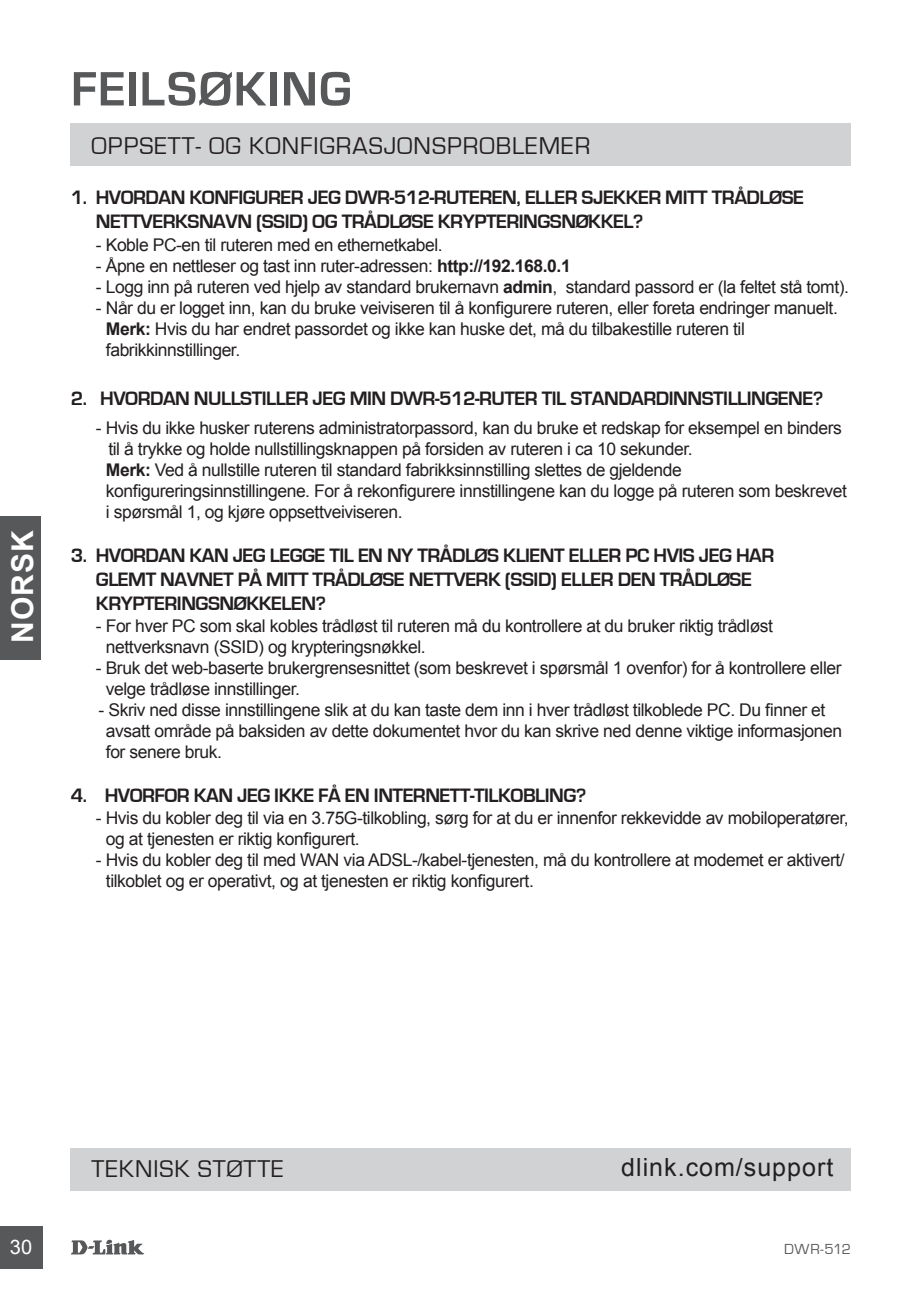
<style>
.page{position:relative;width:922px;height:1297px;background:#fff}
.page>*{position:absolute;margin:0;border:0;box-sizing:border-box;transform-origin:0 0}
.t1{font:700 50px "Eurostile";letter-spacing:.03em;color:#57585a}
.t2{font:700 30px "Arial";letter-spacing:.035em;color:#fff}
.t3{font:25px "Eurostile";letter-spacing:.04em;color:#231f20}
.t4{font:25px "Arial";letter-spacing:.04em;color:#231f20}
.t5{font:700 20px/24px "Eurostile";letter-spacing:-.025em;color:#231f20}
.t6{font:20px "Arial";color:#fff}
.t7{font:17.5px/21px "Arial";letter-spacing:-.025em;color:#231f20}
.t8{font:15px "Eurostile";letter-spacing:.005em;color:#57585a}
.s1{font-weight:700}
</style>
<div class="page">
<svg style="left:71px;top:1239px;width:73px;height:15px"></svg>
<div style="left:0;top:1226px;width:43px;height:43px;background:#57585a"></div>
<div style="left:0;top:516px;width:41px;height:143px;background:#57585a"></div>
<div style="left:71px;top:124px;width:779px;height:42px;background:#d1d2d4"></div>
<div style="left:71px;top:1148px;width:779px;height:43px;background:#d1d2d4"></div>
<h2 class="t2" style="left:3px;top:643px;width:114px;rotate:-90deg">NORSK</h2>
<h1 class="t1" style="left:71px;top:62px;width:282px">FEILSØKING</h1>
<h3 class="t3" style="left:92px;top:132px;width:500px">OPPSETT- OG KONFIGRASJONSPROBLEMER</h3>
<p class="t5" style="left:96px;top:186px;width:709px;text-indent:-25px">1. HVORDAN KONFIGURER JEG DWR-512-RUTEREN, ELLER SJEKKER MITT TRÅDLØSE<br>NETTVERKSNAVN (SSID) OG TRÅDLØSE KRYPTERINGSNØKKEL?</p>
<p class="t7" style="left:96px;top:234px;width:348px">- Koble PC-en til ruteren med en ethernetkabel.</p>
<p class="t7" style="left:96px;top:255px;width:476px">- Åpne en nettleser og tast inn ruter-adressen: <span class="s1">http://192.168.0.1</span></p>
<p class="t7" style="left:96px;top:276px;width:754px">- Logg inn på ruteren ved hjelp av standard brukernavn <span class="s1">admin</span>, standard passord er (la feltet stå tomt).</p>
<p class="t7" style="left:106px;top:297px;width:733px;text-indent:-10px">- Når du er logget inn, kan du bruke veiviseren til å konfigurere ruteren, eller foreta endringer manuelt.<br><span class="s1">Merk:</span> Hvis du har endret passordet og ikke kan huske det, må du tilbakestille ruteren til fabrikkinnstillinger.</p>
<p class="t5" style="left:71px;top:386px;width:753px">2. HVORDAN NULLSTILLER JEG MIN DWR-512-RUTER TIL STANDARDINNSTILLINGENE?</p>
<p class="t7" style="left:106px;top:417px;width:742px;text-indent:-10px">- Hvis du ikke husker ruterens administratorpassord, kan du bruke et redskap for eksempel en binders til å trykke og holde nullstillingsknappen på forsiden av ruteren i ca 10 sekunder.<br><span class="s1">Merk:</span> Ved å nullstille ruteren til standard fabrikksinnstilling slettes de gjeldende konfigureringsinnstillingene. For å rekonfigurere innstillingene kan du logge på ruteren som beskrevet i spørsmål 1, og kjøre oppsettveiviseren.</p>
<p class="t5" style="left:96px;top:543px;width:679px;text-indent:-25px">3. HVORDAN KAN JEG LEGGE TIL EN NY TRÅDLØS KLIENT ELLER PC HVIS JEG HAR<br>GLEMT NAVNET PÅ MITT TRÅDLØSE NETTVERK (SSID) ELLER DEN TRÅDLØSE<br>KRYPTERINGSNØKKELEN?</p>
<p class="t7" style="left:106px;top:615px;width:668px;text-indent:-10px">- For hver PC som skal kobles trådløst til ruteren må du kontrollere at du bruker riktig trådløst nettverksnavn (SSID) og krypteringsnøkkel.</p>
<p class="t7" style="left:106px;top:657px;width:737px;text-indent:-10px">- Bruk det web-baserte brukergrensesnittet (som beskrevet i spørsmål 1 ovenfor) for å kontrollere eller velge trådløse innstillinger.</p>
<p class="t7" style="left:106px;top:699px;width:737px;text-indent:-7px">- Skriv ned disse innstillingene slik at du kan taste dem inn i hver trådløst tilkoblede PC. Du finner et avsatt område på baksiden av dette dokumentet hvor du kan skrive ned denne viktige informasjonen for senere bruk.</p>
<p class="t5" style="left:71px;top:783px;width:517px">4. HVORFOR KAN JEG IKKE FÅ EN INTERNETT-TILKOBLING?</p>
<p class="t7" style="left:106px;top:807px;width:744px;text-indent:-10px">- Hvis du kobler deg til via en 3.75G-tilkobling, sørg for at du er innenfor rekkevidde av mobiloperatører, og at tjenesten er riktig konfigurert.</p>
<p class="t7" style="left:106px;top:849px;width:740px;text-indent:-10px">- Hvis du kobler deg til med WAN via ADSL-/kabel-tjenesten, må du kontrollere at modemet er aktivert/ tilkoblet og er operativt, og at tjenesten er riktig konfigurert.</p>
<h3 class="t3" style="left:92px;top:1155px;width:194px">TEKNISK STØTTE</h3>
<h3 class="t4" style="left:621px;top:1151px;width:213px">dlink.com/support</h3>
<p class="t6" style="left:10px;top:1234px;width:24px">30</p>
<p class="t8" style="left:784px;top:1241px;width:68px">DWR-512</p>
</div>
